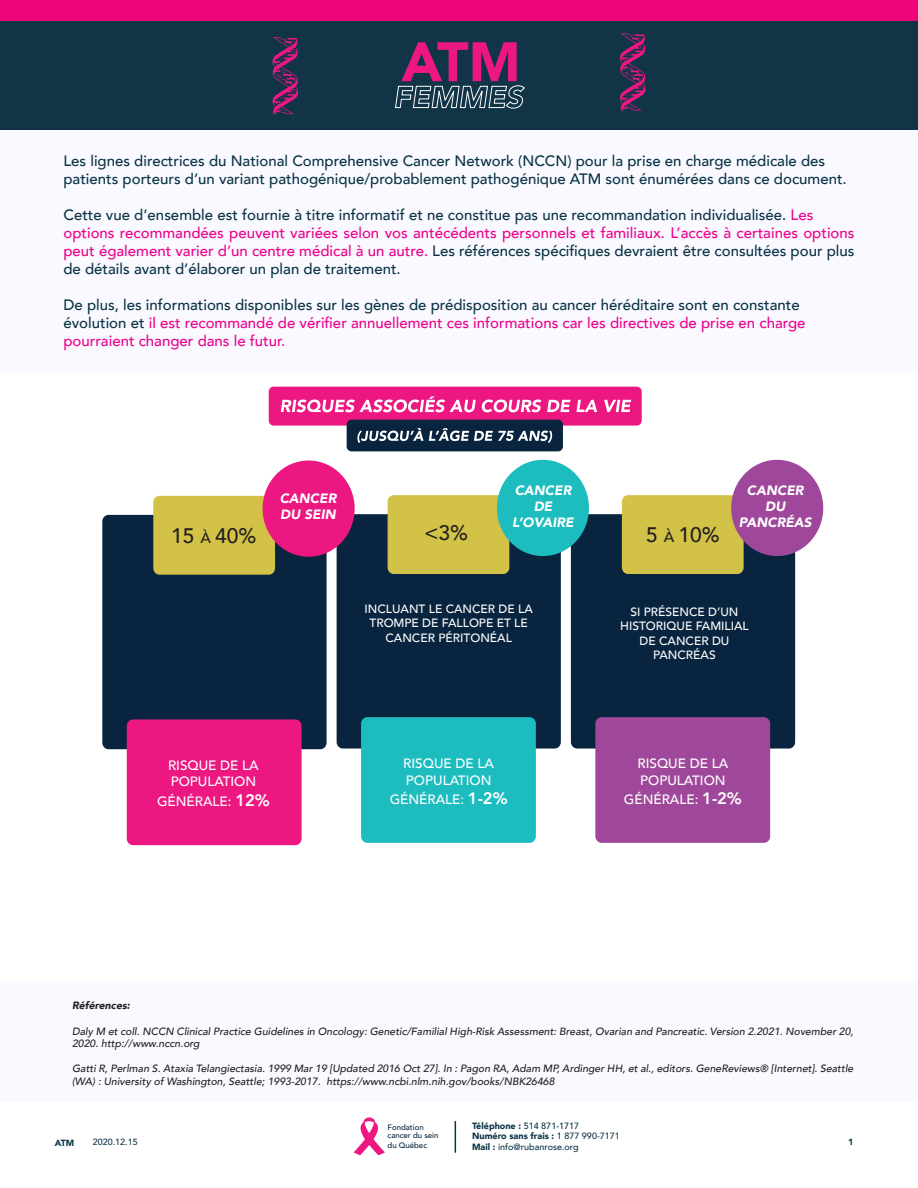
<style>
.page{position:relative;width:918px;height:1188px;background:#fff}
.page>*{position:absolute;margin:0;border:0;box-sizing:border-box;transform-origin:0 0}
.t1{font:500 21px "Avenir";color:#231f20}
.t2{font:500 15px/18px "Avenir";color:#0a3346}
.t3{font:500 15px "Avenir";color:#ed028c}
.t4{font:500 13.5px "Avenir";color:#fff}
.t5{font:italic 900 13.5px/16.2px "Avenir";color:#fff}
.t6{font:500 12px/14.4px "Avenir";color:#fff;text-align:center}
.t7{font:italic 500 10.5px/12.6px "Avenir";color:#231f20}
.t8{font:italic 900 10.5px "Avenir";color:#231f20}
.t9{font:500 9px "Avenir";color:#0a3346}
.t10{font:900 9px "Avenir";color:#0a3346}
.t11{font:500 7.8px/9px "Avenir";color:#07243e}
.s1{color:#ed028c}
.s2{font-size:15px}
.s3{font-weight:800;font-size:16.5px}
.s4{font-weight:900}
.s5{font-weight:500}
</style>
<div class="page">
<div style="left:571px;top:514px;width:224px;height:235px;background:#09243f;border-radius:6px"></div>
<div style="left:337px;top:514px;width:224px;height:235px;background:#09243f;border-radius:6px"></div>
<div style="left:0;top:130px;width:918px;height:242px;background:#f9f9ff"></div>
<div style="left:0;top:981px;width:918px;height:121px;background:#f9f9ff"></div>
<hr style="left:455px;top:1122px;width:1px;height:30px;background:#0a3346">
<svg style="left:354px;top:1117px;width:31px;height:38px"></svg>
<div style="left:269px;top:387px;width:373px;height:39px;background:#ed1781;border-radius:5px"></div>
<svg style="left:281px;top:396px;width:195px;height:16px"></svg>
<svg style="left:482px;top:399px;width:88px;height:13px"></svg>
<svg style="left:576px;top:400px;width:21px;height:12px"></svg>
<svg style="left:604px;top:400px;width:27px;height:12px"></svg>
<div style="left:347px;top:420px;width:216px;height:31px;background:#09243f;border-radius:5px"></div>
<svg style="left:357px;top:428px;width:195px;height:15px"></svg>
<div style="left:0;top:20px;width:918px;height:110px;background:#113447"></div>
<div style="left:0;top:0;width:918px;height:20px;background:#ed0677"></div>
<svg style="left:272px;top:37px;width:26px;height:77px"></svg>
<svg style="left:620px;top:33px;width:26px;height:78px"></svg>
<div style="left:102px;top:515px;width:225px;height:234px;background:#09243f;border-radius:6px"></div>
<div style="left:127px;top:719px;width:175px;height:126px;background:#ed1781;border-radius:6px"></div>
<div style="left:153px;top:496px;width:122px;height:79px;background:#d2c247;border-radius:6px"></div>
<div style="left:263px;top:461px;width:92px;height:96px;background:#ed1781;border-radius:50%"></div>
<svg style="left:395px;top:42px;width:130px;height:67px"></svg>
<div style="left:388px;top:495px;width:121px;height:79px;background:#d2c247;border-radius:6px"></div>
<div style="left:497px;top:460px;width:92px;height:96px;background:#1cbcbf;border-radius:50%"></div>
<div style="left:361px;top:717px;width:175px;height:126px;background:#1cbcbf;border-radius:6px"></div>
<div style="left:622px;top:495px;width:122px;height:79px;background:#d2c247;border-radius:6px"></div>
<div style="left:731px;top:460px;width:92px;height:96px;background:#9f489b;border-radius:50%"></div>
<div style="left:595px;top:717px;width:175px;height:126px;background:#9f489b;border-radius:6px"></div>
<p class="t2" style="left:63px;top:151px;width:785px">Les lignes directrices du National Comprehensive Cancer Network (NCCN) pour la prise en charge médicale des patients porteurs d’un variant pathogénique/probablement pathogénique ATM sont énumérées dans ce document.</p>
<p class="t2" style="left:63px;top:205px;width:793px">Cette vue d’ensemble est fournie à titre informatif et ne constitue pas une recommandation individualisée. <span class="s1">Les options recommandées peuvent variées selon vos antécédents personnels et familiaux. L’accès à certaines options peut également varier d’un centre médical à un autre.</span> Les références spécifiques devraient être consultées pour plus de détails avant d’élaborer un plan de traitement.</p>
<p class="t2" style="left:63px;top:295px;width:744px">De plus, les informations disponibles sur les gènes de prédisposition au cancer héréditaire sont en constante évolution et <span class="s1">il est recommandé de vérifier annuellement ces informations car les directives de prise en charge</span></p>
<p class="t3" style="left:63px;top:328px;width:224px">pourraient changer dans le futur.</p>
<p class="t1" style="left:171px;top:518px;width:87px">15 <span class="s2">À</span> 40%</p>
<p class="t5" style="left:280px;top:490px;width:58px">CANCER<br>DU SEIN</p>
<p class="t1" style="left:424px;top:515px;width:45px">&lt;3%</p>
<p class="t5" style="left:515px;top:482px;width:58px">CANCER</p>
<p class="t5" style="left:512px;top:498px;width:63px;text-align:center">DE<br>L’OVAIRE</p>
<p class="t6" style="left:365px;top:601px;width:170px">INCLUANT LE CANCER DE LA<br>TROMPE DE FALLOPE ET LE<br>CANCER PÉRITONÉAL</p>
<p class="t4" style="left:168px;top:754px;width:92px">RISQUE DE LA</p>
<p class="t4" style="left:171px;top:770px;width:87px">POPULATION</p>
<p class="t4" style="left:157px;top:790px;width:114px">GÉNÉRALE: <span class="s3">12%</span></p>
<p class="t4" style="left:403px;top:752px;width:92px">RISQUE DE LA</p>
<p class="t4" style="left:406px;top:768px;width:87px">POPULATION</p>
<p class="t4" style="left:390px;top:788px;width:119px">GÉNÉRALE: <span class="s3">1-2%</span></p>
<p class="t1" style="left:646px;top:517px;width:75px">5 <span class="s2">À</span> 10%</p>
<p class="t5" style="left:747px;top:482px;width:58px">CANCER</p>
<p class="t5" style="left:765px;top:498px;width:22px">DU</p>
<p class="t5" style="left:739px;top:514px;width:74px">PANCRÉAS</p>
<p class="t6" style="left:630px;top:604px;width:110px">SI PRÉSENCE D’UN</p>
<p class="t6" style="left:620px;top:618px;width:130px">HISTORIQUE FAMILIAL</p>
<p class="t6" style="left:640px;top:633px;width:91px">DE CANCER DU<br>PANCRÉAS</p>
<p class="t4" style="left:638px;top:752px;width:92px">RISQUE DE LA</p>
<p class="t4" style="left:640px;top:768px;width:87px">POPULATION</p>
<p class="t4" style="left:624px;top:788px;width:119px">GÉNÉRALE: <span class="s3">1-2%</span></p>
<p class="t8" style="left:72px;top:997px;width:59px">Références:</p>
<p class="t7" style="left:72px;top:1025px;width:783px">Daly M et coll. NCCN Clinical Practice Guidelines in Oncology: Genetic/Familial High-Risk Assessment: Breast, Ovarian and Pancreatic. Version 2.2021. November 20,<br>2020. http://www.nccn.org</p>
<p class="t7" style="left:72px;top:1063px;width:783px">Gatti R, Perlman S. Ataxia Telangiectasia. 1999 Mar 19 [Updated 2016 Oct 27]. In : Pagon RA, Adam MP, Ardinger HH, et al., editors. GeneReviews® [Internet]. Seattle (WA) : University of Washington, Seattle; 1993-2017. https://www.ncbi.nlm.nih.gov/books/NBK26468</p>
<p class="t9" style="left:472px;top:1118px;width:109px"><span class="s4">Téléphone :</span> 514 871-1717</p>
<p class="t10" style="left:472px;top:1129px;width:149px">Numéro sans frais : <span class="s5">1 877 990-7171</span></p>
<p class="t9" style="left:472px;top:1139px;width:108px"><span class="s4">Mail :</span> info@rubanrose.org</p>
<p class="t11" style="left:388px;top:1122px;width:52px">Fondation cancer du sein du Québec</p>
<p class="t9" style="left:93px;top:1134px;width:46px">2020.12.15</p>
<p class="t10" style="left:55px;top:1135px;width:21px">ATM</p>
<p class="t10" style="left:848px;top:1134px;width:7px">1</p>
</div>
